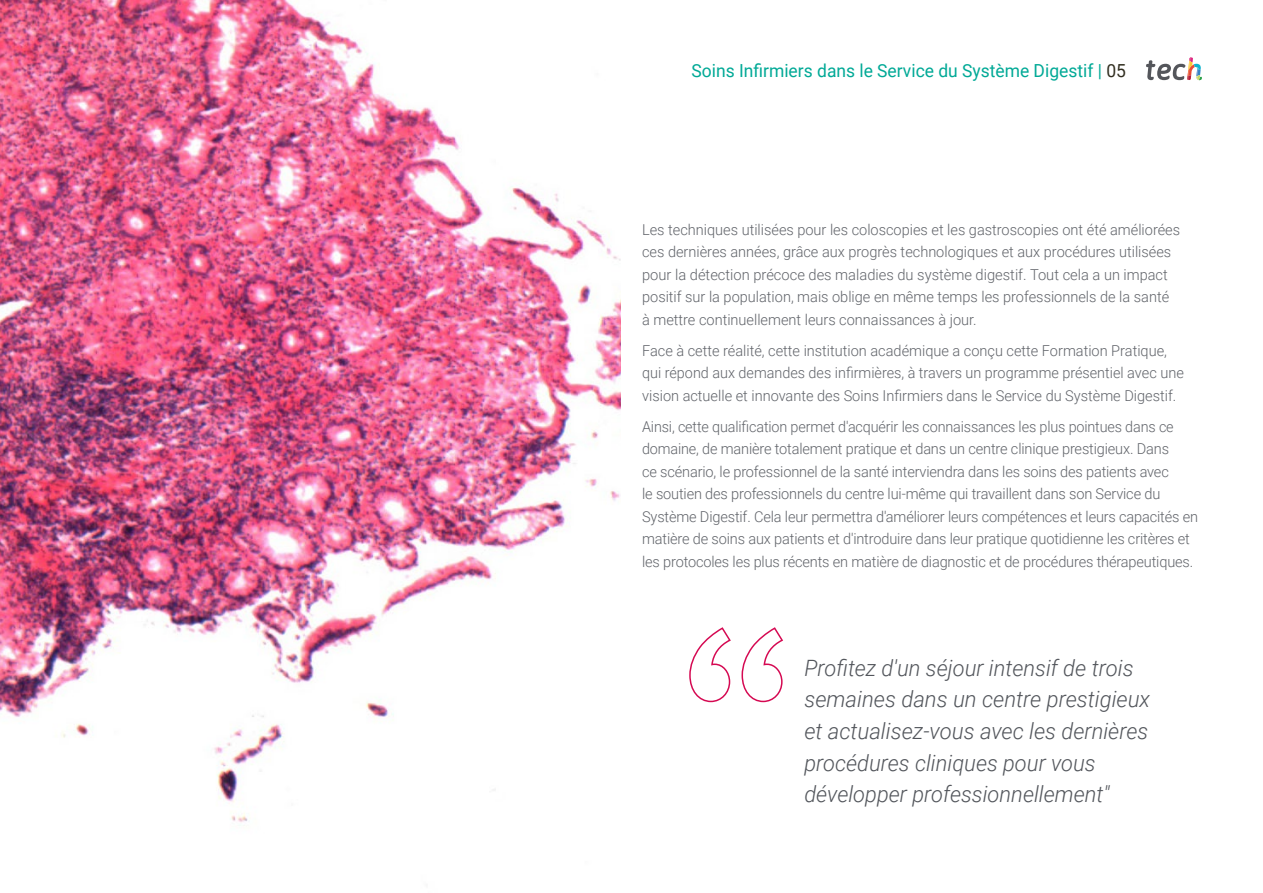
<style>
.page{position:relative;width:1263px;height:893px;background:#fff}
.page>*{position:absolute;margin:0;border:0;box-sizing:border-box;transform-origin:0 0}
.t1{font:italic 300 22.5px/31.5px "Roboto";color:#52555b}
.t2{font:18px "Roboto";color:#00a996}
.t3{font:300 15px/22.5px "Roboto";letter-spacing:-.01em;color:#61646a}
.t4{font:300 15px/22.5px "Roboto";letter-spacing:-.01em;color:#61646a;scale:.96 1}
.s1{color:#312e20}
</style>
<div class="page">
<svg style="left:689px;top:627px;width:94px;height:76px"></svg>
<img style="left:0;top:0;width:621px;height:822px">
<svg style="left:1146px;top:57px;width:56px;height:24px"></svg>
<p class="t2" style="left:692px;top:58px;width:436px">Soins Infirmiers dans le Service du Système Digestif | <span class="s1">05</span></p>
<p class="t3" style="left:642px;top:217px;width:539px">Les techniques utilisées pour les coloscopies et les gastroscopies ont été améliorées ces dernières années, grâce aux progrès technologiques et aux procédures utilisées pour la détection précoce des maladies du système digestif. Tout cela a un impact positif sur la population, mais oblige en même temps les professionnels de la santé à mettre continuellement leurs connaissances à jour.</p>
<p class="t3" style="left:642px;top:338px;width:543px">Face à cette réalité, cette institution académique a conçu cette Formation Pratique, qui répond aux demandes des infirmières, à travers un programme présentiel avec une vision actuelle et innovante des Soins Infirmiers dans le Service du Système Digestif.</p>
<p class="t4" style="left:642px;top:414px;width:581px">Ainsi, cette qualification permet d'acquérir les connaissances les plus pointues dans ce domaine, de manière totalement pratique et dans un centre clinique prestigieux. Dans<br>ce scénario, le professionnel de la santé interviendra dans les soins des patients avec<br>le soutien des professionnels du centre lui-même qui travaillent dans son Service du Système Digestif. Cela leur permettra d'améliorer leurs compétences et leurs capacités en matière de soins aux patients et d'introduire dans leur pratique quotidienne les critères et les protocoles les plus récents en matière de diagnostic et de procédures thérapeutiques.</p>
<h1 class="t1" style="left:804px;top:651px;width:347px">Profitez d'un séjour intensif de trois semaines dans un centre prestigieux et actualisez-vous avec les dernières procédures cliniques pour vous développer professionnellement"</h1>
</div>
